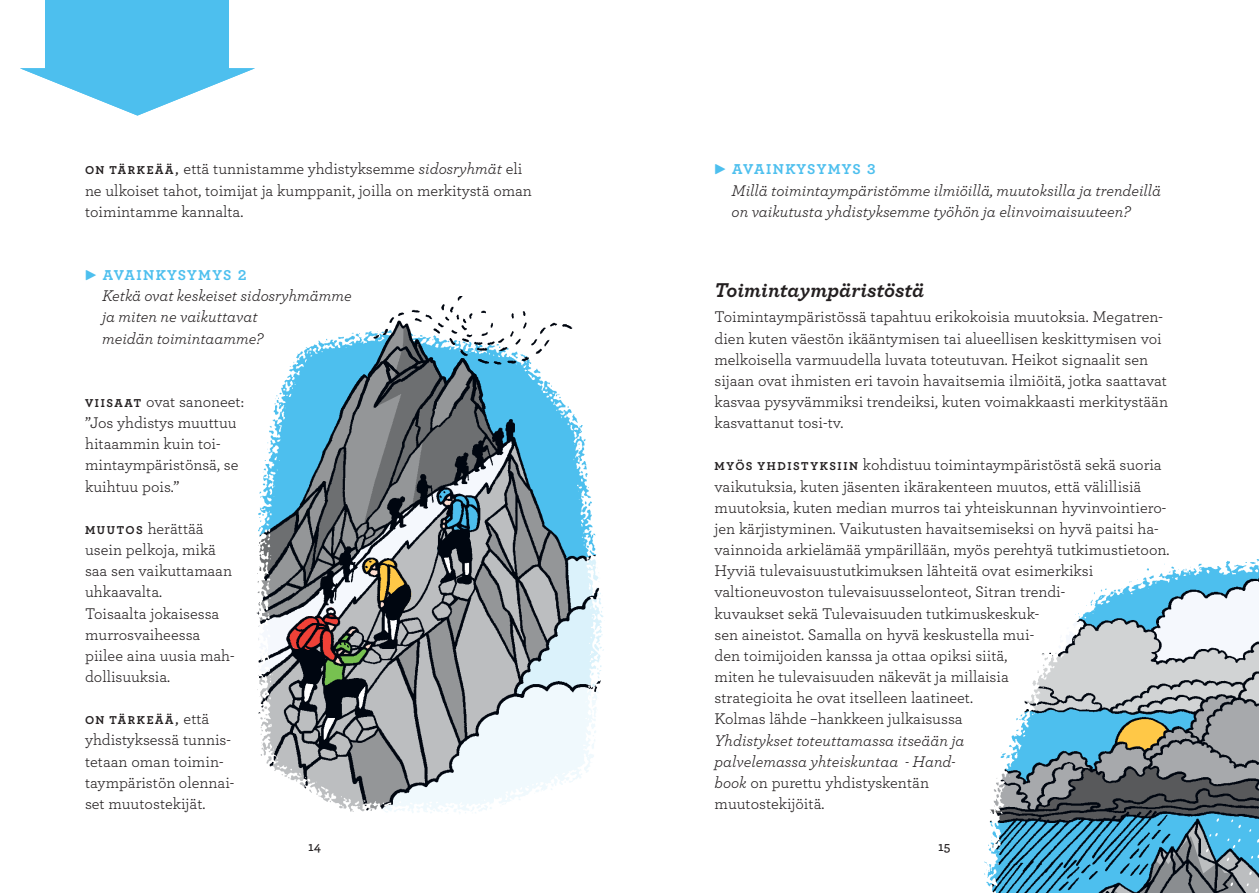
<style>
.page{position:relative;width:1259px;height:893px;background:#fff}
.page>*{position:absolute;margin:0;border:0;box-sizing:border-box;transform-origin:0 0}
.t1{font:italic 700 21px "Archer";color:#231f20}
.t2{font:16.2px/21.1px "Archer";color:#231f20}
.t3{font:italic 16.2px/21.1px "Archer";color:#231f20}
.t4{font:700 15px "Archer";letter-spacing:.085em;color:#4dbfee}
.t5{font:600 13.5px "Archer";color:#231f20}
.t6{font:700 12px "Archer";letter-spacing:.135em;color:#231f20}
.s1{font-weight:700;font-size:12px}
.s2{font-style:italic}
.s3{font-family:"Katarine Expert";font-size:13.5px}
.s4{font-weight:400;font-size:16.2px}
.s5{font-style:normal}
</style>
<div class="page">
<img style="left:984px;top:559px;width:275px;height:334px">
<img style="left:257px;top:356px;width:347px;height:457px">
<svg style="left:257px;top:439px;width:257px;height:240px;background:#7b8c96"></svg>
<img style="left:431px;top:488px;width:48px;height:35px">
<svg style="left:443px;top:494px;width:13px;height:14px"></svg>
<svg style="left:321px;top:724px;width:16px;height:22px"></svg>
<svg style="left:440px;top:518px;width:7px;height:5px"></svg>
<svg style="left:256px;top:526px;width:34px;height:139px"></svg>
<img style="left:290px;top:523px;width:189px;height:201px">
<img style="left:297px;top:297px;width:292px;height:112px">
<svg style="left:20px;top:68px;width:235px;height:48px"></svg>
<div style="left:46px;top:0;width:183px;height:72px;background:#4dbfee"></div>
<p class="t2" style="left:85px;top:158px;width:448px"><span class="s1">O N TÄ RK EÄÄ ,</span> että tunnistamme yhdistyksemme <span class="s2">sidosryhmät</span> eli ne ulkoiset tahot, toimijat ja kumppanit, joilla on merkitystä oman toimintamme kannalta.</p>
<p class="t4" style="left:85px;top:263px;width:163px"><span class="s3">c</span> AVAINKYSYMYS 2</p>
<p class="t3" style="left:102px;top:284px;width:251px">Ketkä ovat keskeiset sidosryhmämme ja miten ne vaikuttavat<br>meidän toimintaamme?</p>
<p class="t2" style="left:85px;top:390px;width:160px"><span class="s1">VIISAAT</span> ovat sanoneet: ”Jos yhdistys muuttuu hitaammin kuin toi&shy;mintaympäristönsä, se kuihtuu pois.”</p>
<p class="t2" style="left:85px;top:517px;width:151px"><span class="s1">M U UT OS</span> herättää usein pelkoja, mikä saa sen vaikuttamaan uhkaavalta.<br>Toisaalta jokaisessa murrosvaiheessa piilee aina uusia mah&shy;dollisuuksia.</p>
<p class="t6" style="left:85px;top:711px;width:126px">ON TÄRKEÄÄ, <span class="s4">että</span></p>
<p class="t2" style="left:85px;top:729px;width:151px">yhdistyksessä tunnis&shy;tetaan oman toimin&shy;taympäristön olennai&shy;set muutostekijät.</p>
<p class="t4" style="left:714px;top:158px;width:163px"><span class="s3">c</span> AVAINKYSYMYS 3</p>
<p class="t3" style="left:731px;top:179px;width:431px">Millä toimintaympäristömme ilmiöillä, muutoksilla ja trendeillä on vaikutusta yhdistyksemme työhön ja elinvoimaisuuteen?</p>
<p class="t1" style="left:714px;top:273px;width:211px">Toimintaympäristöstä</p>
<p class="t2" style="left:714px;top:306px;width:455px">Toimintaympäristössä tapahtuu erikokoisia muutoksia. Megatren&shy;dien kuten väestön ikääntymisen tai alueellisen keskittymisen voi melkoisella varmuudella luvata toteutuvan. Heikot signaalit sen sijaan ovat ihmisten eri tavoin havaitsemia ilmiöitä, jotka saattavat kasvaa pysyvämmiksi trendeiksi, kuten voimakkaasti merkitystään kasvattanut tosi-tv.</p>
<p class="t2" style="left:714px;top:454px;width:456px"><span class="s1">M YÖS YHDIST YK SIIN</span> kohdistuu toimintaympäristöstä sekä suoria vaikutuksia, kuten jäsenten ikärakenteen muutos, että välillisiä muutoksia, kuten median murros tai yhteiskunnan hyvinvointiero&shy;jen kärjistyminen. Vaikutusten havaitsemiseksi on hyvä paitsi ha&shy;vainnoida arkielämää ympärillään, myös perehtyä tutkimustietoon.<br>Hyviä tulevaisuustutkimuksen lähteitä ovat esimerkiksi valtioneuvoston tulevaisuusselonteot, Sitran trendi-<br>kuvaukset sekä Tulevaisuuden tutkimuskeskuk-<br>sen aineistot. Samalla on hyvä keskustella mui-<br>den toimijoiden kanssa ja ottaa opiksi siitä,<br>miten he tulevaisuuden näkevät ja millaisia<br>strategioita he ovat itselleen laatineet.<br>Kolmas lähde –hankkeen julkaisussa</p>
<p class="t3" style="left:714px;top:729px;width:251px">Yhdistykset toteuttamassa itseään ja palvelemassa yhteiskuntaa - Hand&shy;book <span class="s5">on purettu yhdistyskentän muutostekijöitä.</span></p>
<p class="t5" style="left:308px;top:836px;width:14px">14</p>
<p class="t5" style="left:938px;top:836px;width:14px">15</p>
</div>
